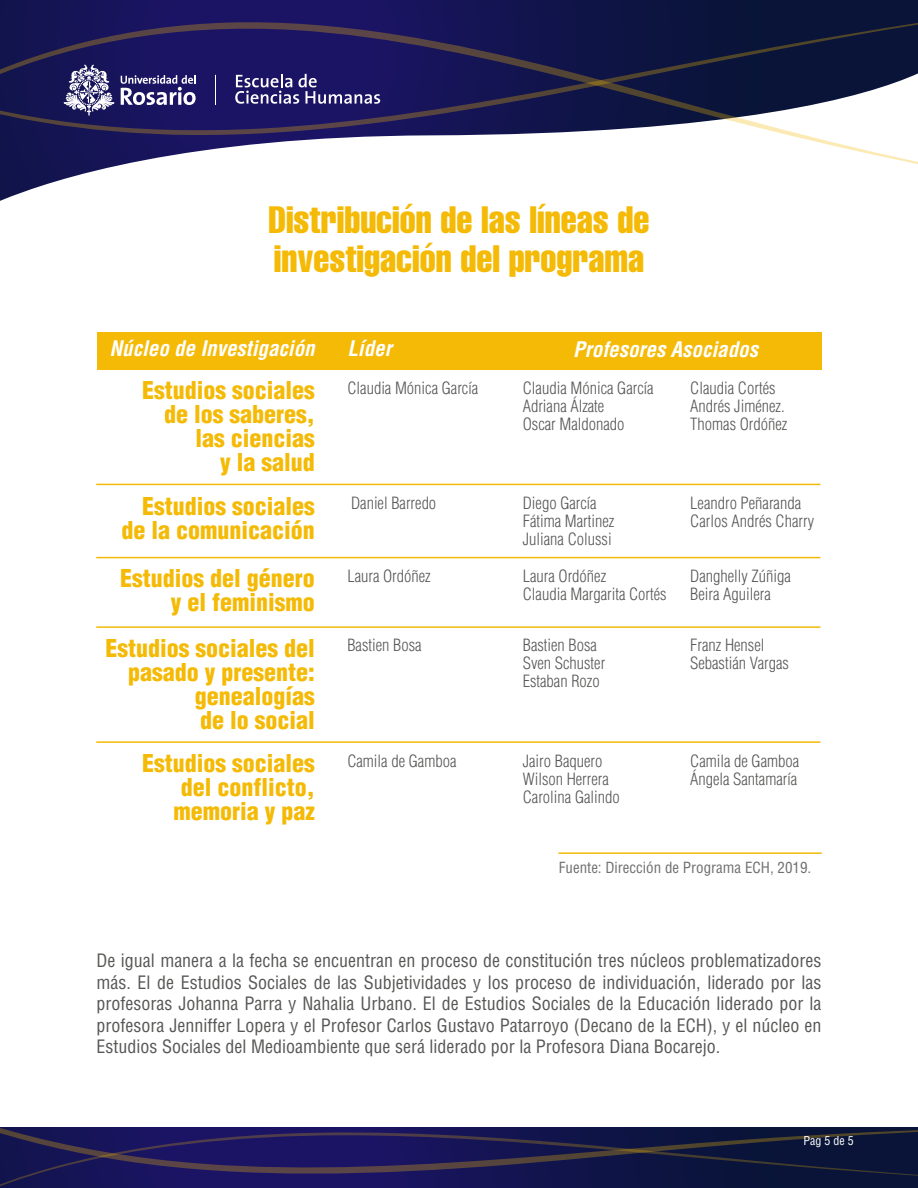
<style>
.page{position:relative;width:918px;height:1188px;background:#fff}
.page>*{position:absolute;margin:0;border:0;box-sizing:border-box;transform-origin:0 0}
.t1{font:extra-condensed 37.5px/39px "Helvetica";color:#f4ba06}
.t2{font:900 condensed 24px/24px "Helvetica";color:#f4ba06;text-align:right}
.t3{font:italic 700 condensed 21px "Helvetica";color:#fff}
.t4{font:condensed 18px/21.6px "Helvetica LT Std";color:#575756;text-align:justify}
.t5{font:300 condensed 16.5px/18px "Helvetica";color:#575756}
.t6{font:condensed 15px "Helvetica LT Std";color:#706f6f}
.t7{font:condensed 12px "Helvetica LT Std";color:#fff}
</style>
<div class="page">
<svg style="left:0;top:1127px;width:918px;height:5px;background:#13144f"></svg>
<svg style="left:0;top:1132px;width:918px;height:56px;background:#1b1a4d"></svg>
<svg style="left:0;top:0;width:918px;height:22px;background:#12144f"></svg>
<svg style="left:0;top:22px;width:918px;height:179px"></svg>
<hr style="left:215px;top:75px;width:1px;height:30px;background:#fff">
<svg style="left:63px;top:64px;width:52px;height:51px"></svg>
<svg style="left:121px;top:75px;width:75px;height:30px"></svg>
<svg style="left:235px;top:74px;width:145px;height:30px;background:#4c4785"></svg>
<div style="left:98px;top:332px;width:724px;height:38px;background:#f4ba06"></div>
<hr style="left:96px;top:484px;width:724px;height:1px;background:#f4ba06">
<hr style="left:96px;top:557px;width:724px;height:1px;background:#f4ba06">
<hr style="left:96px;top:626px;width:724px;height:2px;background:#f4ba06">
<hr style="left:96px;top:741px;width:724px;height:2px;background:#f4ba06">
<hr style="left:558px;top:852px;width:264px;height:2px;background:#f4ba06">
<h1 class="t1" style="left:269px;top:199px;width:382px">Distribución de las líneas de investigación del programa</h1>
<p class="t3" style="left:109px;top:335px;width:207px">Núcleo de Investigación</p>
<h2 class="t2" style="left:142px;top:378px;width:174px">Estudios sociales de los saberes, las ciencias<br>y la salud</h2>
<h2 class="t2" style="left:121px;top:494px;width:195px">Estudios sociales de la comunicación</h2>
<h2 class="t2" style="left:120px;top:566px;width:196px">Estudios del género y el feminismo</h2>
<h2 class="t2" style="left:105px;top:636px;width:211px">Estudios sociales del pasado y presente: genealogías<br>de lo social</h2>
<h2 class="t2" style="left:142px;top:751px;width:174px">Estudios sociales del conflicto, memoria y paz</h2>
<p class="t3" style="left:347px;top:335px;width:46px">Líder</p>
<p class="t3" style="left:573px;top:337px;width:186px">Profesores Asociados</p>
<p class="t5" style="left:690px;top:379px;width:99px">Claudia Cortés<br>Andrés Jiménez.<br>Thomas Ordóñez</p>
<p class="t5" style="left:347px;top:379px;width:132px">Claudia Mónica García</p>
<p class="t5" style="left:523px;top:379px;width:132px">Claudia Mónica García<br>Adriana Álzate<br>Oscar Maldonado</p>
<p class="t5" style="left:351px;top:494px;width:87px">Daniel Barredo</p>
<p class="t5" style="left:523px;top:494px;width:93px">Diego García<br>Fátima Martinez<br>Juliana Colussi</p>
<p class="t5" style="left:690px;top:494px;width:126px">Leandro Peñaranda<br>Carlos Andrés Charry</p>
<p class="t5" style="left:347px;top:567px;width:85px">Laura Ordóñez</p>
<p class="t5" style="left:523px;top:567px;width:145px">Laura Ordóñez<br>Claudia Margarita Cortés</p>
<p class="t5" style="left:690px;top:567px;width:102px">Danghelly Zúñiga<br>Beira Aguilera</p>
<p class="t5" style="left:347px;top:636px;width:76px">Bastien Bosa</p>
<p class="t5" style="left:523px;top:636px;width:84px">Bastien Bosa<br>Sven Schuster<br>Estaban Rozo</p>
<p class="t5" style="left:690px;top:636px;width:100px">Franz Hensel<br>Sebastián Vargas</p>
<p class="t5" style="left:347px;top:752px;width:111px">Camila de Gamboa</p>
<p class="t5" style="left:523px;top:752px;width:99px">Jairo Baquero<br>Wilson Herrera<br>Carolina Galindo</p>
<p class="t5" style="left:690px;top:752px;width:111px">Camila de Gamboa<br>Ángela Santamaría</p>
<p class="t6" style="left:559px;top:858px;width:254px">Fuente: Dirección de Programa ECH, 2019.</p>
<p class="t4" style="left:97px;top:949px;width:726px">De igual manera a la fecha se encuentran en proceso de constitución tres núcleos problematizadores más. El de Estudios Sociales de las Subjetividades y los proceso de individuación, liderado por las profesoras Johanna Parra y Nahalia Urbano. El de Estudios Sociales de la Educación liderado por la profesora Jenniffer Lopera y el Profesor Carlos Gustavo Patarroyo (Decano de la ECH), y el núcleo en Estudios Sociales del Medioambiente que será liderado por la Profesora Diana Bocarejo.</p>
<p class="t7" style="left:804px;top:1133px;width:52px">Pag 5 de 5</p>
</div>
